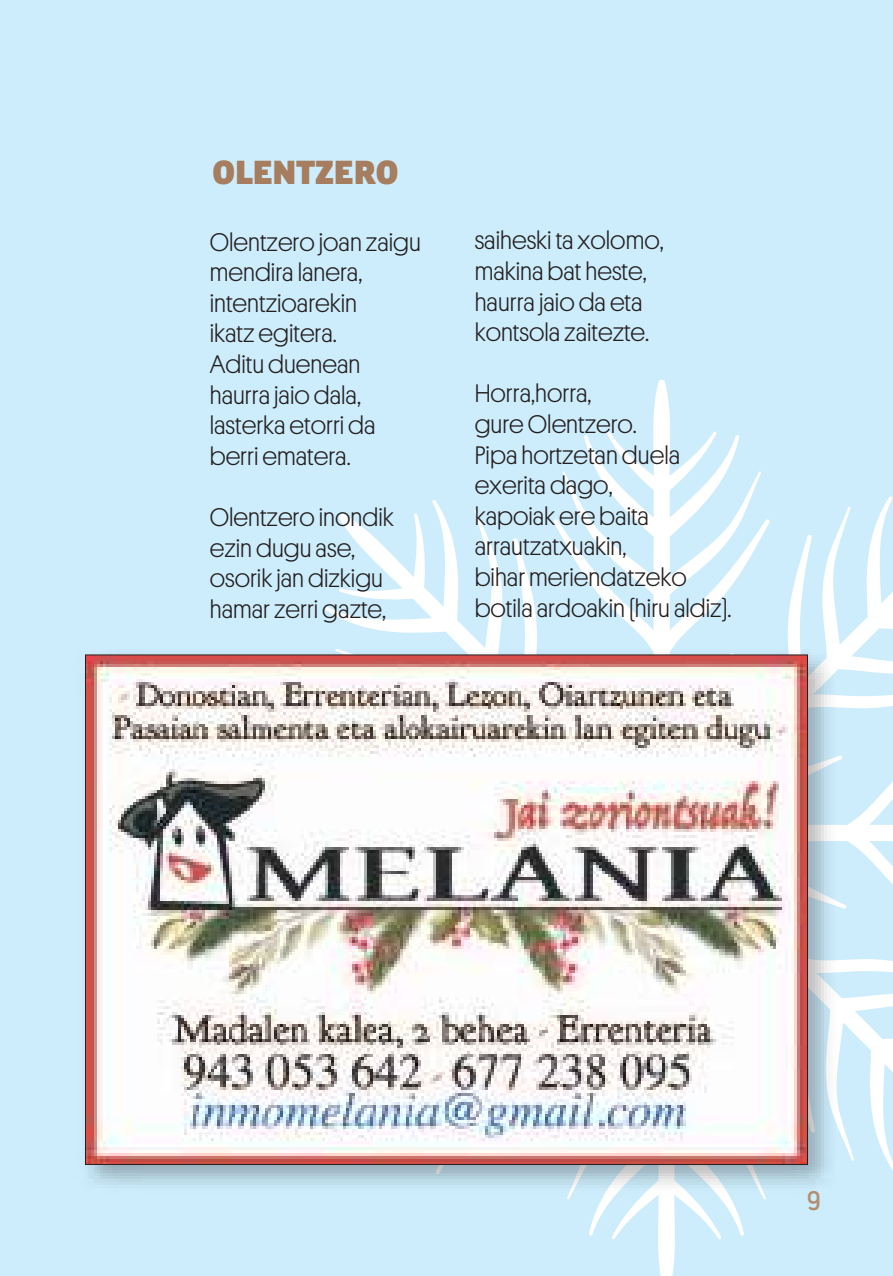
<style>
.page{position:relative;width:893px;height:1276px;background:#cdedfc}
.page>*{position:absolute;margin:0;border:0;box-sizing:border-box;transform-origin:0 0}
.t1{font:900 36px "Bulo";color:#a67d5e}
.t2{font:27px "Platform";color:#b28e6f}
.t3{font:300 25.5px/30.6px "Platform";color:#241f1f}
</style>
<div class="page">
<svg style="left:562px;top:379px;width:199px;height:261px"></svg>
<svg style="left:325px;top:499px;width:295px;height:141px"></svg>
<svg style="left:589px;top:1202px;width:155px;height:74px"></svg>
<svg style="left:845px;top:1022px;width:48px;height:148px"></svg>
<svg style="left:705px;top:495px;width:188px;height:157px"></svg>
<svg style="left:845px;top:652px;width:48px;height:370px"></svg>
<img style="left:88px;top:640px;width:757px;height:562px">
<img style="left:87px;top:656px;width:719px;height:507px">
<h1 class="t1" style="left:212px;top:158px;width:188px">OLENTZERO</h1>
<p class="t3" style="left:210px;top:226px;width:213px">Olentzero joan zaigu mendira lanera, intentzioarekin<br>ikatz egitera.<br>Aditu duenean haurra jaio dala, lasterka etorri da berri ematera.</p>
<p class="t3" style="left:210px;top:502px;width:186px">Olentzero inondik ezin dugu ase, osorik jan dizkigu hamar zerri gazte,</p>
<p class="t3" style="left:475px;top:225px;width:191px">saiheski ta xolomo, makina bat heste, haurra jaio da eta kontsola zaitezte.</p>
<p class="t3" style="left:475px;top:378px;width:258px">Horra,horra,<br>gure Olentzero.<br>Pipa hortzetan duela exerita dago,<br>kapoiak ere baita arrautzatxuakin,<br>bihar meriendatzeko botila ardoakin (hiru aldiz).</p>
<p class="t2" style="left:807px;top:1185px;width:15px">9</p>
</div>
